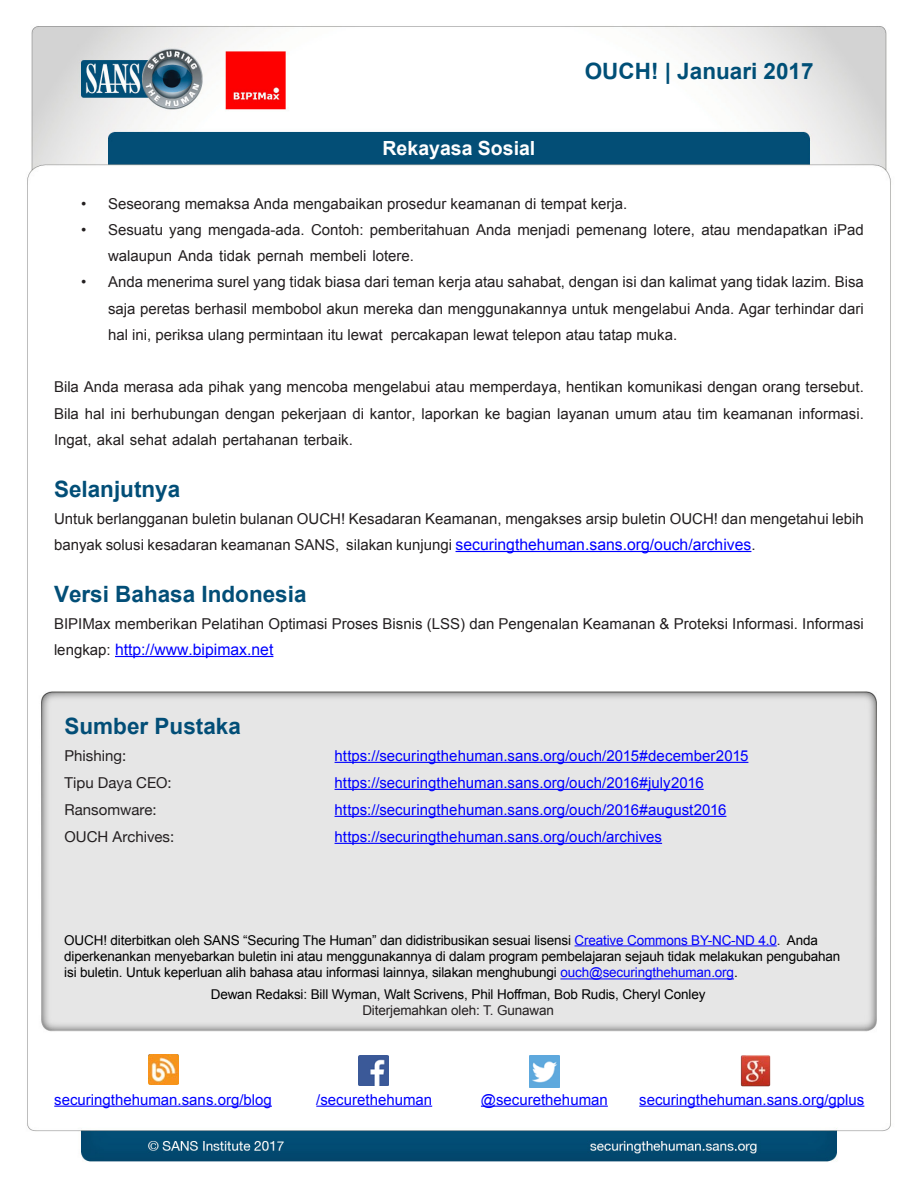
<style>
.page{position:relative;width:918px;height:1188px;background:#fff}
.page>*{position:absolute;margin:0;border:0;box-sizing:border-box;transform-origin:0 0}
.MainText{font:700 22.5px "Arial";color:#024e77}
.t1{font:700 22.5px "Arial";color:#004f77}
.t2{font:700 19.5px "Arial";color:#fff}
.MainText-2{font:15.75px "Arial";color:#00f}
.MainText-3{font:15px/26.2px "Arial";color:#231f20}
.t3{font:15px "Arial";color:#00f}
.t4{font:15px "Helvetica Neue";color:#231f20}
.t5{font:13.5px/16.5px "Arial";letter-spacing:-.01em;color:#000}
.t6{font:13.5px "Arial";letter-spacing:-.01em;color:#231f20}
.s1{font-size:15.75px;color:#00f}
.s2{font-size:15px;color:#231f20}
.s3{color:#00f}
.s4{color:#231f20}
</style>
<div class="page">
<img style="left:27px;top:26px;width:864px;height:1136px">
<hr style="left:456px;top:551px;width:295px;height:1px;background:#00f">
<hr style="left:115px;top:656px;width:158px;height:1px;background:#00f">
<hr style="left:575px;top:945px;width:202px;height:1px;background:#00f">
<hr style="left:560px;top:978px;width:174px;height:1px;background:#00f">
<hr style="left:335px;top:762px;width:413px;height:1px;background:#00f">
<hr style="left:335px;top:789px;width:369px;height:1px;background:#00f">
<hr style="left:335px;top:816px;width:391px;height:1px;background:#00f">
<hr style="left:335px;top:843px;width:327px;height:1px;background:#00f">
<img style="left:148px;top:1054px;width:30px;height:30px">
<hr style="left:54px;top:1106px;width:218px;height:1px;background:#00f">
<img style="left:359px;top:1055px;width:30px;height:30px">
<hr style="left:316px;top:1106px;width:116px;height:1px;background:#00f">
<img style="left:530px;top:1055px;width:30px;height:32px">
<hr style="left:481px;top:1106px;width:127px;height:1px;background:#00f">
<img style="left:741px;top:1054px;width:30px;height:32px">
<hr style="left:639px;top:1106px;width:225px;height:1px;background:#00f">
<h1 class="t1" style="left:585px;top:56px;width:230px">OUCH! | Januari 2017</h1>
<p class="MainText-3" style="left:81px;top:190px;width:7px">•</p>
<p class="MainText-3" style="left:81px;top:217px;width:7px">•</p>
<p class="MainText-3" style="left:81px;top:269px;width:7px">•</p>
<h2 class="t2" style="left:383px;top:136px;width:154px">Rekayasa Sosial</h2>
<p class="MainText-3" style="left:108px;top:190px;width:521px">Seseorang memaksa Anda mengabaikan prosedur keamanan di tempat kerja.</p>
<p class="MainText-3" style="left:108px;top:217px;width:757px">Sesuatu yang mengada-ada. Contoh: pemberitahuan Anda menjadi pemenang lotere, atau mendapatkan iPad</p>
<p class="MainText-3" style="left:108px;top:243px;width:308px">walaupun Anda tidak pernah membeli lotere.</p>
<p class="MainText-3" style="left:108px;top:269px;width:757px">Anda menerima surel yang tidak biasa dari teman kerja atau sahabat, dengan isi dan kalimat yang tidak lazim. Bisa</p>
<p class="MainText-3" style="left:391px;top:295px;width:475px;text-indent:-283px">saja peretas berhasil membobol akun mereka dan menggunakannya untuk mengelabui Anda. Agar terhindar dari percakapan lewat telepon atau tatap muka.</p>
<p class="MainText-3" style="left:108px;top:322px;width:276px">hal ini, periksa ulang permintaan itu lewat</p>
<p class="MainText-3" style="left:54px;top:374px;width:811px;text-align:justify">Bila Anda merasa ada pihak yang mencoba mengelabui atau memperdaya, hentikan komunikasi dengan orang tersebut.<br>Bila hal ini berhubungan dengan pekerjaan di kantor, laporkan ke bagian layanan umum atau tim keamanan informasi.<br>Ingat, akal sehat adalah pertahanan terbaik.</p>
<p class="MainText" style="left:54px;top:474px;width:128px">Selanjutnya</p>
<p class="MainText-3" style="left:54px;top:505px;width:811px">Untuk berlangganan buletin bulanan OUCH! Kesadaran Keamanan, mengakses arsip buletin OUCH! dan mengetahui lebih banyak solusi kesadaran keamanan SANS, silakan kunjungi <span class="s1">securingthehuman.sans.org/ouch/archives</span>.</p>
<p class="MainText" style="left:54px;top:579px;width:254px">Versi Bahasa Indonesia</p>
<p class="MainText-3" style="left:54px;top:610px;width:811px">BIPIMax memberikan Pelatihan Optimasi Proses Bisnis (LSS) dan Pengenalan Keamanan &amp; Proteksi Informasi. Informasi</p>
<p class="MainText-2" style="left:54px;top:639px;width:221px"><span class="s2">lengkap:</span> http://www.bipimax.net</p>
<p class="MainText" style="left:65px;top:711px;width:178px">Sumber Pustaka</p>
<p class="t4" style="left:65px;top:745px;width:63px">Phishing:</p>
<p class="t3" style="left:335px;top:746px;width:415px">https://securingthehuman.sans.org/ouch/2015#december2015</p>
<p class="t4" style="left:65px;top:772px;width:109px">Tipu Daya CEO:</p>
<p class="t3" style="left:335px;top:773px;width:371px">https://securingthehuman.sans.org/ouch/2016#july2016</p>
<p class="t4" style="left:65px;top:799px;width:94px">Ransomware:</p>
<p class="t3" style="left:335px;top:800px;width:393px">https://securingthehuman.sans.org/ouch/2016#august2016</p>
<p class="t4" style="left:65px;top:826px;width:111px">OUCH Archives:</p>
<p class="t3" style="left:335px;top:827px;width:329px">https://securingthehuman.sans.org/ouch/archives</p>
<p class="t5" style="left:64px;top:932px;width:778px">OUCH! diterbitkan oleh SANS “Securing The Human” dan didistribusikan sesuai lisensi <span class="s3">Creative Commons BY-NC-ND 4.0</span><span class="s4">. </span>diperkenankan menyebarkan buletin ini atau menggunakannya di dalam program pembelajaran sejauh tidak melakukan pengubahan isi buletin. Untuk keperluan alih bahasa atau informasi lainnya, silakan menghubungi <span class="s3">ouch@securingthehuman.org</span>.</p>
<p class="t5" style="left:211px;top:986px;width:496px">Dewan Redaksi: Bill Wyman, Walt Scrivens, Phil Hoffman, Bob Rudis, Cheryl Conley</p>
<p class="t6" style="left:362px;top:1001px;width:193px">Diterjemahkan oleh .T: Gunawan</p>
<p class="t5" style="left:787px;top:932px;width:33px">Anda</p>
<p class="t3" style="left:54px;top:1090px;width:219px">securingthehuman.sans.org/blog</p>
<p class="t3" style="left:316px;top:1090px;width:117px">/securethehuman</p>
<p class="t3" style="left:481px;top:1090px;width:128px">@securethehuman</p>
<p class="t3" style="left:639px;top:1090px;width:227px">securingthehuman.sans.org/gplus</p>
</div>
